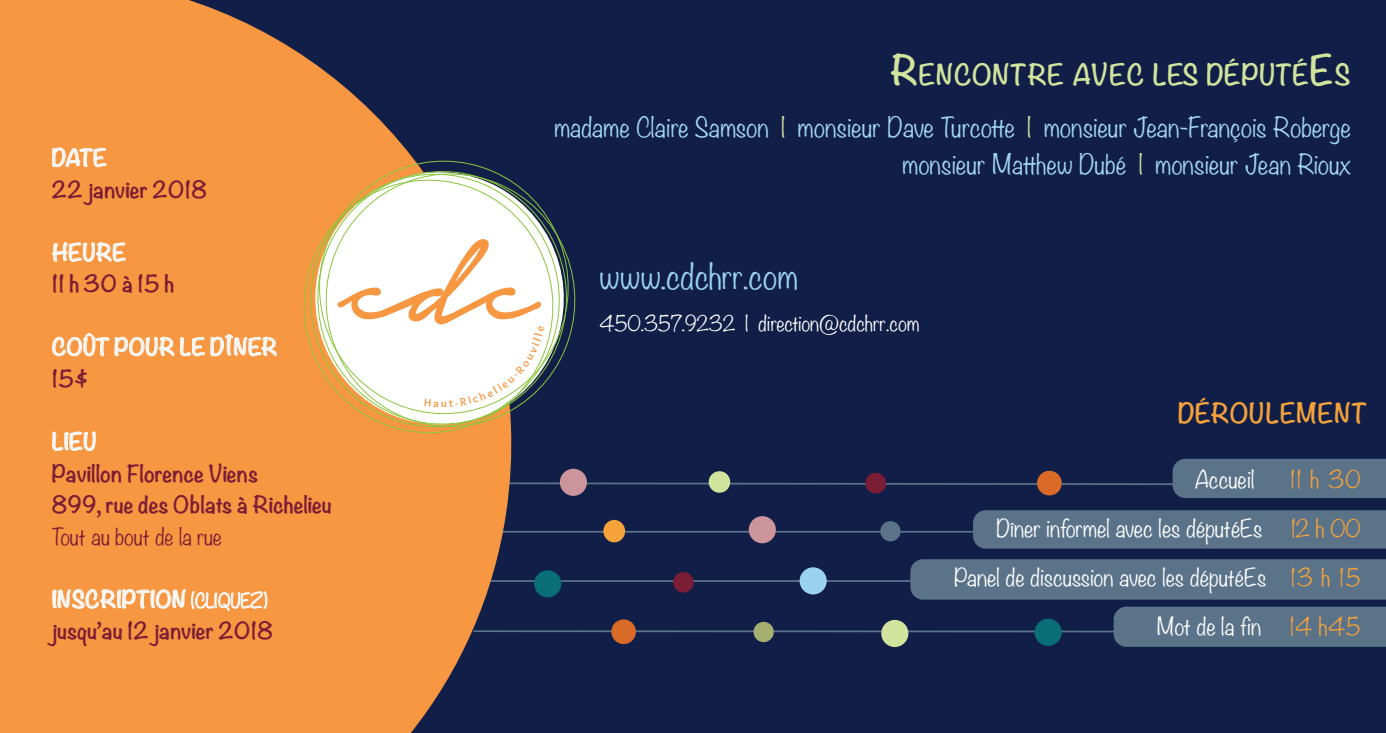
<style>
.page{position:relative;width:1386px;height:733px;background:#fff}
.page>*{position:absolute;margin:0;border:0;box-sizing:border-box;transform-origin:0 0}
.t1{font:180.25px "Notera Personal Use Only";color:#f79741}
.t2{font:300 31.5px "Noteworthy";color:#9bd2f1}
.t3{font:700 25.72px "Noteworthy";color:#d1e39d}
.t4{font:300 24.5px/36.8px "Noteworthy";color:#a3d7f1;text-align:right}
.t5{font:700 24.5px "Noteworthy";color:#f5a23b}
.t6{font:300 21.7px "Noteworthy";color:#fff}
.t7{font:300 21.7px "Noteworthy";letter-spacing:.025em;color:#f5a23b}
.t8{font:700 21px/31.5px "Noteworthy";color:#7c1d36}
.t9{font:700 21px "Noteworthy";color:#f7f8f7}
.t10{font:300 21px "Noteworthy";color:#7c1d36}
.t11{font:300 19.25px "Noteworthy";color:#fff}
.t12{font:700 11.2px "Overlock";color:#f79741;scale:1.05 1}
.s1{color:#f7f8f7}
.s2{font-weight:300;font-size:17.5px;color:#f7f8f7}
.s3{font-size:36.75px}
.s4{color:#d1e39d}
.s5{color:#f5a23b}
</style>
<div class="page">
<div style="left:0;top:0;width:1386px;height:732px;background:#111f48"></div>
<div style="left:973px;top:510px;width:413px;height:38px;background:#5a7389"></div>
<div style="left:1114px;top:606px;width:272px;height:40px;background:#5a7389"></div>
<svg style="left:541px;top:458px;width:845px;height:40px"></svg>
<hr style="left:485px;top:530px;width:492px;height:2px;background:#5a7389">
<hr style="left:473px;top:630px;width:649px;height:2px;background:#5a7389">
<hr style="left:398px;top:580px;width:711px;height:1px;background:#5a7389">
<div style="left:800px;top:567px;width:27px;height:27px;background:#9bd2f1;border-radius:50%"></div>
<div style="left:1037px;top:470px;width:25px;height:25px;background:#da6a27;border-radius:50%"></div>
<div style="left:881px;top:619px;width:27px;height:27px;background:#d1e39d;border-radius:50%"></div>
<div style="left:534px;top:570px;width:27px;height:27px;background:#096e75;border-radius:50%"></div>
<div style="left:754px;top:621px;width:20px;height:21px;background:#a6af70;border-radius:50%"></div>
<div style="left:865px;top:472px;width:21px;height:21px;background:#7c1d36;border-radius:50%"></div>
<div style="left:749px;top:516px;width:27px;height:27px;background:#cc949b;border-radius:50%"></div>
<div style="left:673px;top:572px;width:21px;height:20px;background:#7c1d36;border-radius:50%"></div>
<div style="left:603px;top:519px;width:22px;height:23px;background:#f5a23b;border-radius:50%"></div>
<div style="left:880px;top:521px;width:21px;height:20px;background:#5a7389;border-radius:50%"></div>
<div style="left:611px;top:619px;width:25px;height:25px;background:#da6a27;border-radius:50%"></div>
<div style="left:560px;top:468px;width:27px;height:27px;background:#cc949b;border-radius:50%"></div>
<div style="left:709px;top:471px;width:21px;height:21px;background:#d1e39d;border-radius:50%"></div>
<div style="left:910px;top:559px;width:476px;height:40px;background:#5a7389"></div>
<div style="left:1035px;top:618px;width:27px;height:27px;background:#096e75;border-radius:50%"></div>
<svg style="left:0;top:0;width:541px;height:732px"></svg>
<svg style="left:301px;top:142px;width:240px;height:19px"></svg>
<svg style="left:307px;top:155px;width:269px;height:181px"></svg>
<svg style="left:285px;top:161px;width:285px;height:290px"></svg>
<svg style="left:52px;top:146px;width:55px;height:21px"></svg>
<svg style="left:52px;top:240px;width:74px;height:22px"></svg>
<svg style="left:52px;top:307px;width:225px;height:49px"></svg>
<svg style="left:52px;top:421px;width:44px;height:30px"></svg>
<svg style="left:52px;top:559px;width:216px;height:52px"></svg>
<svg style="left:337px;top:239px;width:207px;height:168px"></svg>
<p class="t9" style="left:52px;top:139px;width:57px">DATE</p>
<p class="t8" style="left:52px;top:173px;width:157px">22 janvier 2018</p>
<p class="t9" style="left:52px;top:233px;width:76px">HEURE</p>
<p class="t8" style="left:52px;top:267px;width:124px">11 h 30 à 15 h</p>
<p class="t9" style="left:52px;top:328px;width:227px">COÛT POUR LE DÎNER</p>
<p class="t8" style="left:52px;top:362px;width:38px">15$</p>
<h1 class="t1" style="left:339px;top:191px;width:199px">cdc</h1>
<p class="t12" style="left:441px;top:397px;width:8px">u</p>
<p class="t9" style="left:52px;top:422px;width:46px">LIEU</p>
<p class="t8" style="left:52px;top:456px;width:281px">Pavillon Florence Viens<br>899, rue des Oblats à Richelieu</p>
<p class="t10" style="left:52px;top:517px;width:171px">Tout au bout de la rue</p>
<p class="t8" style="left:52px;top:582px;width:223px"><span class="s1">INSCRIPTION</span> <span class="s2">(CLIQUEZ) </span>jusqu’au 12 janvier 2018</p>
<p class="t3" style="left:890px;top:52px;width:463px"><span class="s3">R</span>ENCONTRE AVEC LES DÉPUTÉ<span class="s3">E</span>S</p>
<p class="t4" style="left:555px;top:109px;width:798px">madame Claire Samson <span class="s4">|</span> monsieur Dave Turcotte <span class="s4">|</span> monsieur Jean-François Roberge monsieur Matthew Dubé <span class="s4">|</span> monsieur Jean Rioux</p>
<h2 class="t2" style="left:600px;top:249px;width:200px">www.cdchrr.com</h2>
<p class="t11" style="left:600px;top:307px;width:322px">450.357.9232 | direction@cdchrr.com</p>
<p class="t5" style="left:1178px;top:391px;width:191px">DÉROULEMENT</p>
<p class="t6" style="left:1195px;top:460px;width:61px">Accueil</p>
<p class="t7" style="left:1291px;top:460px;width:71px">11 h 30</p>
<p class="t6" style="left:997px;top:509px;width:267px">Dîner informel avec les députéEs</p>
<p class="t7" style="left:1291px;top:509px;width:71px">12 h 00</p>
<p class="t6" style="left:954px;top:558px;width:408px">Panel de discussion avec les députéEs <span class="s5">13 h 15</span></p>
<p class="t6" style="left:1157px;top:607px;width:106px">Mot de la fin</p>
<p class="t7" style="left:1290px;top:607px;width:72px">14 h45</p>
</div>
